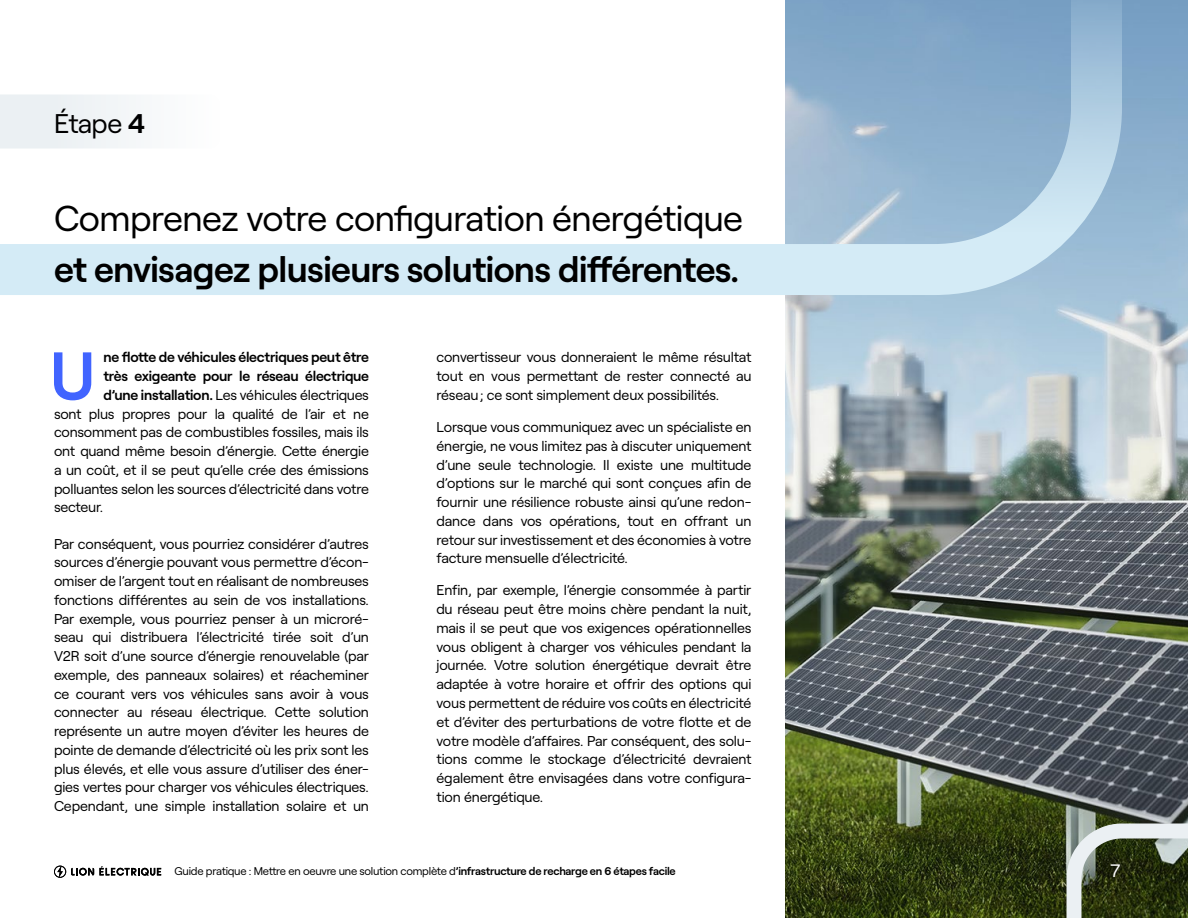
<style>
.page{position:relative;width:1188px;height:918px;background:#fff}
.page>*{position:absolute;margin:0;border:0;box-sizing:border-box;transform-origin:0 0}
.t1{font:600 67.8px "Roobert LE";color:#4164ff}
.t2{font:600 36px "Roobert LE";letter-spacing:-.015em;color:#000}
.t3{font:36px "Roobert LE";letter-spacing:-.015em;color:#000}
.t4{font:27px "Roobert LE";letter-spacing:-.02em;color:#000}
.t5{font:18px "Roobert LE";color:#fff}
.t6{font:14.25px/18.8px "Roobert LE";letter-spacing:-.015em;color:#000;text-align:justify}
.t7{font:600 14.25px "Roobert LE";letter-spacing:-.015em;color:#000}
.t8{font:11.25px "Roobert LE";letter-spacing:-.02em;color:#000}
.s1{font-weight:600}
</style>
<div class="page">
<img style="left:785px;top:0;width:403px;height:918px">
<svg style="left:0;top:0;width:1136px;height:306px"></svg>
<svg style="left:0;top:95px;width:220px;height:54px"></svg>
<svg style="left:54px;top:866px;width:107px;height:12px"></svg>
<svg style="left:1059px;top:816px;width:129px;height:102px;background:#616a54"></svg>
<h3 class="t4" style="left:54px;top:103px;width:93px">Étape <span class="s1">4</span></h3>
<h2 class="t3" style="left:54px;top:191px;width:691px">Comprenez votre configuration énergétique</h2>
<h2 class="t2" style="left:54px;top:242px;width:687px">et envisagez plusieurs solutions différentes.</h2>
<h1 class="t1" style="left:50px;top:324px;width:46px">U</h1>
<p class="t7" style="left:103px;top:346px;width:267px">ne flotte de véhicules électriques peut être</p>
<p class="t7" style="left:103px;top:365px;width:267px">très exigeante pour le réseau électrique</p>
<p class="t6" style="left:103px;top:384px;width:267px"><span class="s1">d’une installation.</span> Les véhicules électriques</p>
<p class="t6" style="left:54px;top:403px;width:316px">sont plus propres pour la qualité de l’air et ne</p>
<p class="t6" style="left:54px;top:422px;width:316px">consomment pas de combustibles fossiles, mais ils</p>
<p class="t6" style="left:54px;top:441px;width:316px">ont quand même besoin d’énergie. Cette énergie</p>
<p class="t6" style="left:54px;top:459px;width:317px">a un coût, et il se peut qu’elle crée des émissions</p>
<p class="t6" style="left:54px;top:478px;width:317px">polluantes selon les sources d’électricité dans votre</p>
<p class="t6" style="left:54px;top:497px;width:51px">secteur.</p>
<p class="t6" style="left:54px;top:533px;width:317px">Par conséquent, vous pourriez considérer d’autres sources d’énergie pouvant vous permettre d’écon&shy;omiser de l’argent tout en réalisant de nombreuses fonctions différentes au sein de vos installations.<br>Par exemple, vous pourriez penser à un microré&shy;seau qui distribuera l’électricité tirée soit d’un V2R soit d’une source d’énergie renouvelable (par exemple, des panneaux solaires) et réacheminer ce courant vers vos véhicules sans avoir à vous connecter au réseau électrique. Cette solution représente un autre moyen d’éviter les heures de pointe de demande d’électricité où les prix sont les plus élevés, et elle vous assure d’utiliser des éner&shy;gies vertes pour charger vos véhicules électriques.<br>Cependant, une simple installation solaire et un</p>
<p class="t6" style="left:437px;top:347px;width:317px">convertisseur vous donneraient le même résultat tout en vous permettant de rester connecté au réseau; ce sont simplement deux possibilités.</p>
<p class="t6" style="left:437px;top:417px;width:317px">Lorsque vous communiquez avec un spécialiste en énergie, ne vous limitez pas à discuter uniquement d’une seule technologie. Il existe une multitude d’options sur le marché qui sont conçues afin de fournir une résilience robuste ainsi qu’une redon&shy;dance dans vos opérations, tout en offrant un retour sur investissement et des économies à votre facture mensuelle d’électricité.</p>
<p class="t6" style="left:437px;top:580px;width:317px">Enfin, par exemple, l’énergie consommée à partir du réseau peut être moins chère pendant la nuit, mais il se peut que vos exigences opérationnelles vous obligent à charger vos véhicules pendant la journée. Votre solution énergétique devrait être adaptée à votre horaire et offrir des options qui vous permettent de réduire vos coûts en électricité et d’éviter des perturbations de votre flotte et de votre modèle d’affaires. Par conséquent, des solu&shy;tions comme le stockage d’électricité devraient également être envisagées dans votre configura&shy;tion énergétique.</p>
<p class="t8" style="left:175px;top:863px;width:503px">Guide pratique : Mettre en oeuvre une solution complète d<span class="s1">’infrastructure de recharge en 6 étapes facile</span></p>
<p class="t5" style="left:1110px;top:857px;width:12px">7</p>
</div>
